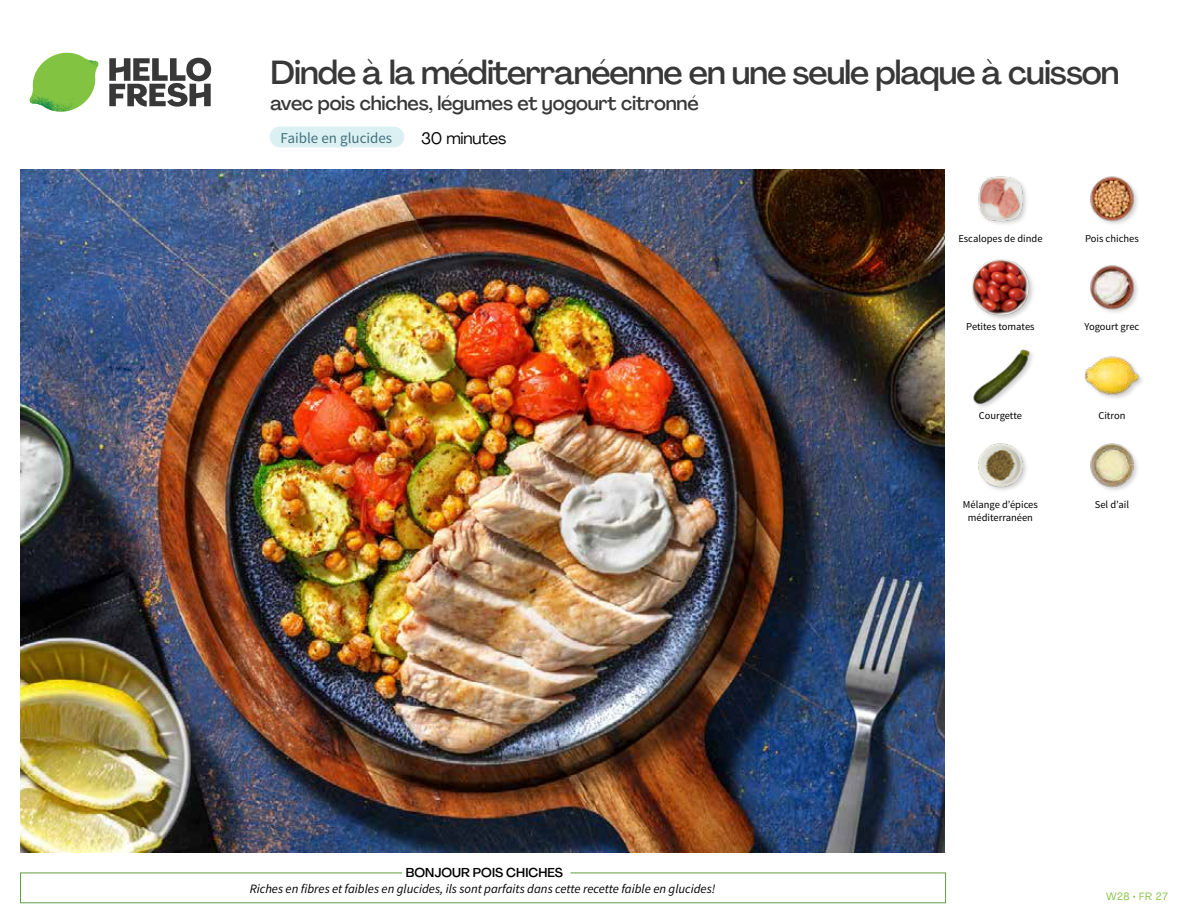
<style>
.page{position:relative;width:1188px;height:918px;background:#fff}
.page>*{position:absolute;margin:0;border:0;box-sizing:border-box;transform-origin:0 0}
.t1{font:500 33px "Agrandir";letter-spacing:-.03em;color:#383839}
.t2{font:500 19.5px "Agrandir";letter-spacing:-.01em;color:#383839}
.t3{font:16.5px "Agrandir";letter-spacing:-.01em;color:#000}
.t4{font:15px "Source Sans Pro";color:#43717b}
.t5{font:italic 12.75px "Source Sans Pro";color:#000}
.t6{font:500 12.75px "Agrandir";color:#000}
.t7{font:10.5px "Source Sans Pro";color:#000}
.t8{font:10.5px "Agrandir";letter-spacing:.05em;color:#82c341}
</style>
<div class="page">
<div style="left:270px;top:127px;width:134px;height:20px;background:#dbf0f2;border-radius:10px"></div>
<svg style="left:109px;top:57px;width:102px;height:50px"></svg>
<svg style="left:34px;top:53px;width:62px;height:40px"></svg>
<img style="left:67px;top:53px;width:32px;height:26px">
<img style="left:33px;top:75px;width:59px;height:11px">
<img style="left:29px;top:79px;width:61px;height:33px">
<img style="left:65px;top:86px;width:27px;height:25px">
<div style="left:20px;top:873px;width:926px;height:30px;border:1px solid #609f43"></div>
<div style="left:402px;top:865px;width:169px;height:15px;background:#fff"></div>
<img style="left:21px;top:170px;width:924px;height:682px">
<img style="left:1090px;top:443px;width:48px;height:48px">
<img style="left:978px;top:443px;width:49px;height:48px">
<img style="left:1084px;top:356px;width:57px;height:43px">
<div style="left:973px;top:348px;width:63px;height:62px;background:#000;opacity:.2"></div>
<img style="left:973px;top:348px;width:56px;height:57px">
<img style="left:1090px;top:265px;width:48px;height:48px">
<div style="left:971px;top:258px;width:64px;height:64px;background:#000;opacity:.2"></div>
<img style="left:972px;top:259px;width:57px;height:57px">
<img style="left:1090px;top:176px;width:48px;height:48px">
<img style="left:978px;top:176px;width:49px;height:48px">
<h1 class="t1" style="left:271px;top:52px;width:850px">Dinde à la méditerranéenne en une seule plaque à cuisson</h1>
<h2 class="t2" style="left:271px;top:91px;width:430px">avec pois chiches, légumes et yogourt citronné</h2>
<h3 class="t4" style="left:281px;top:128px;width:113px">Faible en glucides</h3>
<h3 class="t3" style="left:421px;top:128px;width:87px">30 minutes</h3>
<p class="t6" style="left:406px;top:864px;width:159px">BONJOUR POIS CHICHES</p>
<p class="t5" style="left:250px;top:881px;width:467px">Riches en fibres et faibles en glucides, ils sont parfaits dans cette recette faible en glucides!</p>
<p class="t7" style="left:958px;top:232px;width:86px">Escalopes de dinde</p>
<p class="t7" style="left:1085px;top:232px;width:55px">Pois chiches</p>
<p class="t7" style="left:966px;top:320px;width:70px">Petites tomates</p>
<p class="t7" style="left:1084px;top:320px;width:56px">Yogourt grec</p>
<p class="t7" style="left:979px;top:409px;width:45px">Courgette</p>
<p class="t7" style="left:1098px;top:409px;width:29px">Citron</p>
<p class="t7" style="left:963px;top:498px;width:76px">Mélange d’épices</p>
<p class="t7" style="left:1095px;top:498px;width:36px">Sel d’ail</p>
<p class="t7" style="left:968px;top:511px;width:67px">méditerranéen</p>
<p class="t8" style="left:1106px;top:890px;width:63px">W28 • FR 27</p>
</div>
